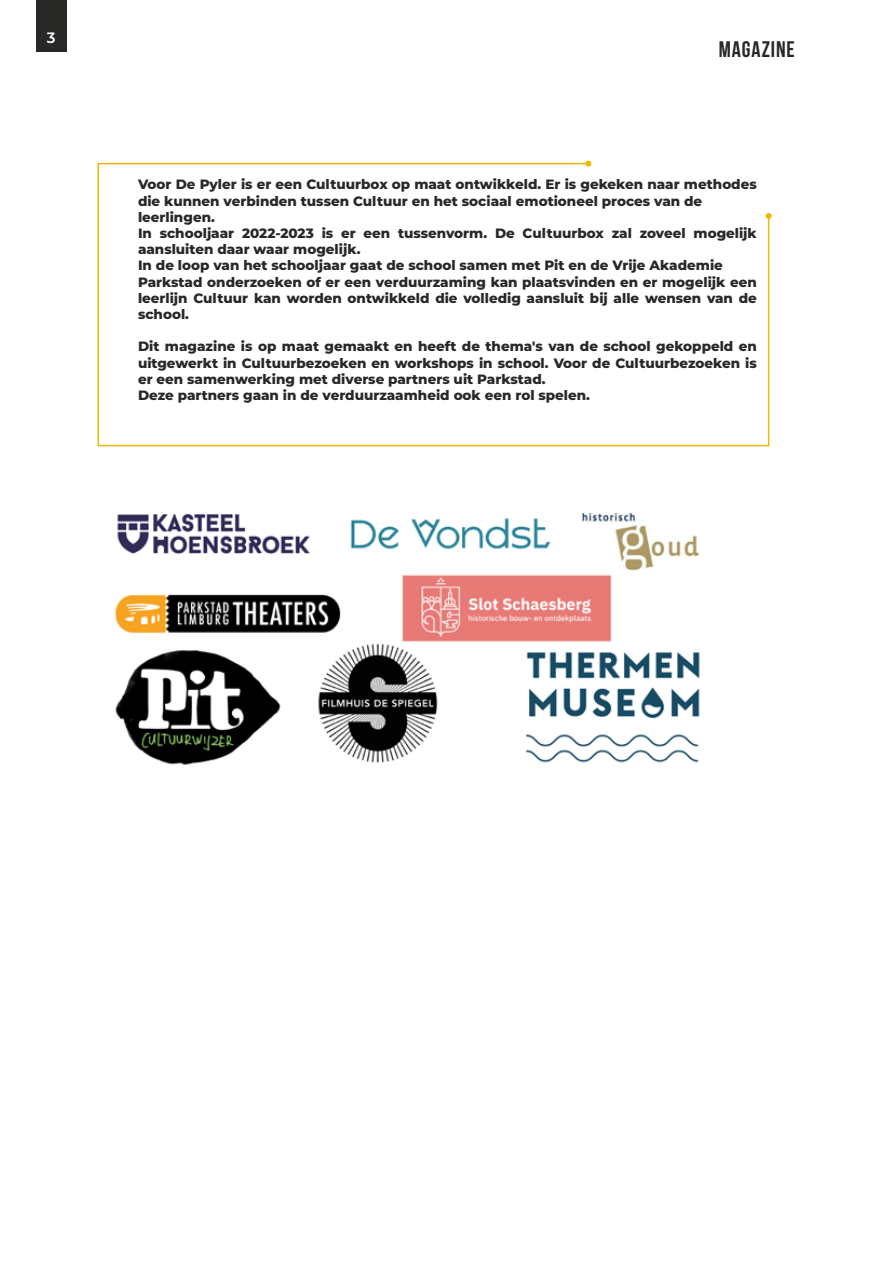
<style>
.page{position:relative;width:893px;height:1263px;background:#fff}
.page>*{position:absolute;margin:0;border:0;box-sizing:border-box;transform-origin:0 0}
.t1{font:700 22.5px "Bebas Neue";letter-spacing:.04em;color:#282827}
.t2{font:600 15px "Montserrat";color:#fff}
.t3{font:800 13.5px/16.2px "Montserrat";color:#282827}
</style>
<div class="page">
<img style="left:115px;top:512px;width:585px;height:253px">
<svg style="left:97px;top:162px;width:673px;height:285px"></svg>
<svg style="left:585px;top:161px;width:6px;height:6px"></svg>
<svg style="left:766px;top:213px;width:6px;height:6px"></svg>
<div style="left:36px;top:0;width:30px;height:52px;background:#282827"></div>
<p class="t2" style="left:47px;top:27px;width:10px">3</p>
<h1 class="t1" style="left:719px;top:37px;width:78px">MAGAZINE</h1>
<p class="t3" style="left:138px;top:176px;width:620px">Voor De Pyler is er een Cultuurbox op maat ontwikkeld. Er is gekeken naar methodes die kunnen verbinden tussen Cultuur en het sociaal emotioneel proces van de leerlingen.<br>In schooljaar 2022-2023 is er een tussenvorm. De Cultuurbox zal zoveel mogelijk aansluiten daar waar mogelijk.<br>In de loop van het schooljaar gaat de school samen met Pit en de Vrije Akademie Parkstad onderzoeken of er een verduurzaming kan plaatsvinden en er mogelijk een leerlijn Cultuur kan worden ontwikkeld die volledig aansluit bij alle wensen van de school.</p>
<p class="t3" style="left:138px;top:338px;width:620px">Dit magazine is op maat gemaakt en heeft de thema's van de school gekoppeld en uitgewerkt in Cultuurbezoeken en workshops in school. Voor de Cultuurbezoeken is er een samenwerking met diverse partners uit Parkstad.<br>Deze partners gaan in de verduurzaamheid ook een rol spelen.</p>
</div>
